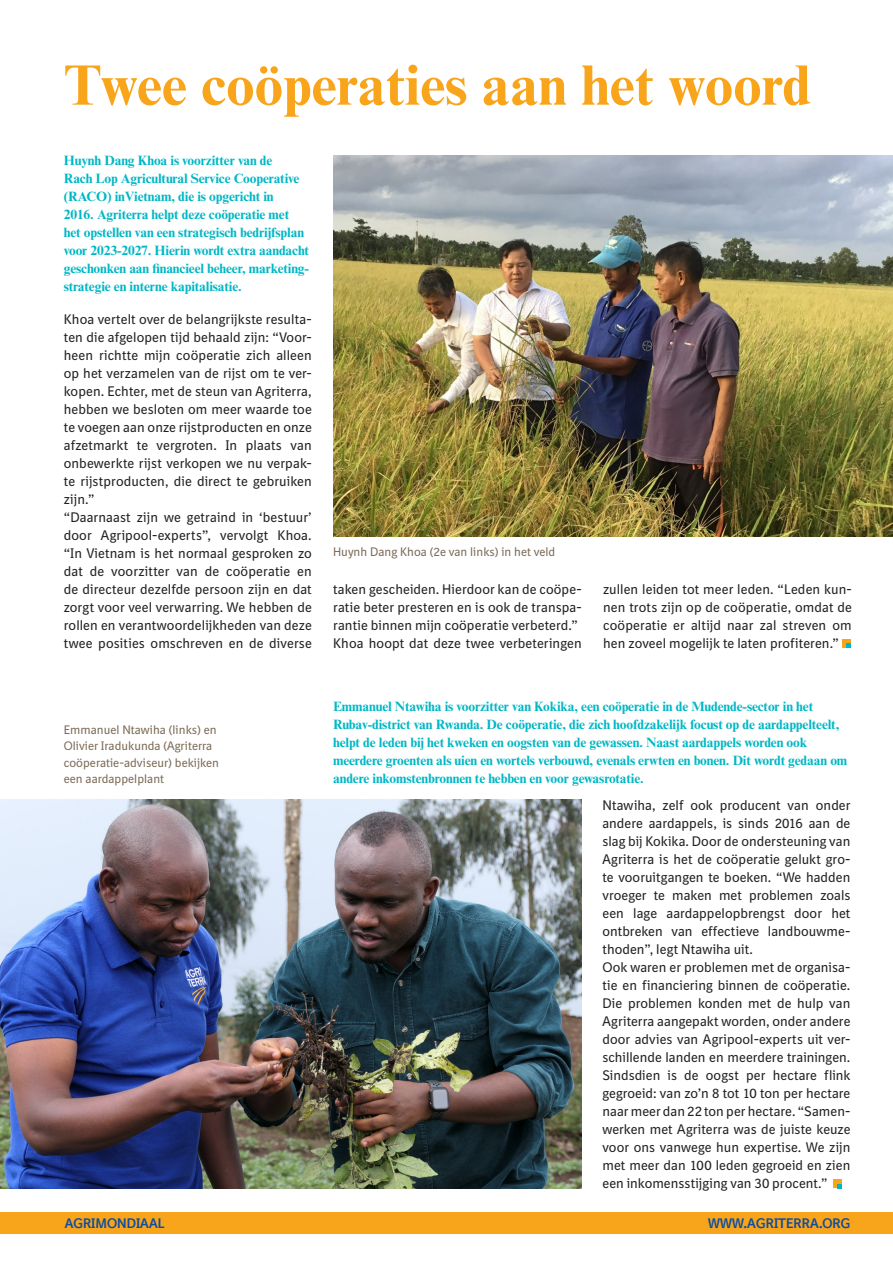
<style>
.page{position:relative;width:893px;height:1263px;background:#fff}
.page>*{position:absolute;margin:0;border:0;box-sizing:border-box;transform-origin:0 0}
.AM_kop5{font:700 57px "Times New Roman MT Std";color:#f9a51b}
.AM_brood_-10{font:13.5px/18px "BI Sans NEXT";letter-spacing:.005em;color:#231f20;text-align:justify}
.AM_Lead{font:700 13.5px/18px "Times New Roman MT Std";letter-spacing:-.01em;color:#00b7c5}
.t1{font:700 13.5px "BI Sans NEXT";letter-spacing:.01em;color:#0d4da1}
.AM_fotobijschrift{font:12px/16.5px "BI Sans NEXT";color:#7b6a56}
</style>
<div class="page">
<div style="left:0;top:1212px;width:893px;height:21px;background:#f9a51b"></div>
<img style="left:333px;top:155px;width:560px;height:382px">
<img style="left:0;top:800px;width:581px;height:388px">
<div style="left:842px;top:639px;width:8px;height:9px;background:#f9a51b"></div>
<svg style="left:846px;top:644px;width:4px;height:4px"></svg>
<div style="left:833px;top:1179px;width:9px;height:9px;background:#f9a51b"></div>
<svg style="left:837px;top:1184px;width:5px;height:4px"></svg>
<p class="AM_kop5" style="left:64px;top:50px;width:749px">Twee coöperaties aan het woord</p>
<p class="AM_Lead" style="left:64px;top:151px;width:247px">Huynh Dang Khoa is voorzitter van de<br>Rach Lop Agricultural Service Cooperative (RACO) inVietnam, die is opgericht in<br>2016. Agriterra helpt deze coöperatie met het opstellen van een strategisch bedrijfsplan voor 2023-2027. Hierin wordt extra aandacht geschonken aan financieel beheer, marketing&shy;strategie en interne kapitalisatie.</p>
<p class="AM_brood_-10" style="left:64px;top:310px;width:250px">Khoa vertelt over de belangrijkste resulta&shy;ten die afgelopen tijd behaald zijn: “Voor&shy;heen richtte mijn coöperatie zich alleen op het verzamelen van de rijst om te ver&shy;kopen. Echter, met de steun van Agriterra, hebben we besloten om meer waarde toe te voegen aan onze rijstproducten en onze afzetmarkt te vergroten. In plaats van onbewerkte rijst verkopen we nu verpak&shy;te rijstproducten, die direct te gebruiken zijn.”</p>
<p class="AM_brood_-10" style="left:64px;top:508px;width:250px">“Daarnaast zijn we getraind in ‘bestuur’ door Agripool-experts”, vervolgt Khoa. “In Vietnam is het normaal gesproken zo dat de voorzitter van de coöperatie en de directeur dezelfde persoon zijn en dat zorgt voor veel verwarring. We hebben de rollen en verantwoordelijkheden van deze twee posities omschreven en de diverse</p>
<p class="AM_fotobijschrift" style="left:64px;top:721px;width:157px">Emmanuel Ntawiha (links) en<br>Olivier Iradukunda (Agriterra coöperatie-adviseur) bekijken</p>
<p class="AM_fotobijschrift" style="left:64px;top:771px;width:102px">een aardappelplant</p>
<p class="AM_fotobijschrift" style="left:333px;top:543px;width:224px">Huynh Dang Khoa (2e van links) in het veld</p>
<p class="AM_brood_-10" style="left:333px;top:580px;width:250px">taken gescheiden. Hierdoor kan de coöpe&shy;ratie beter presteren en is ook de transpa&shy;rantie binnen mijn coöperatie verbeterd.”</p>
<p class="AM_brood_-10" style="left:333px;top:634px;width:250px">Khoa hoopt dat deze twee verbeteringen</p>
<p class="AM_brood_-10" style="left:603px;top:580px;width:250px">zullen leiden tot meer leden. “Leden kun&shy;nen trots zijn op de coöperatie, omdat de coöperatie er altijd naar zal streven om hen zoveel mogelijk te laten profiteren.”</p>
<p class="AM_Lead" style="left:333px;top:697px;width:516px">Emmanuel Ntawiha is voorzitter van Kokika, een coöperatie in de Mudende-sector in het Rubav-district van Rwanda. De coöperatie, die zich hoofdzakelijk focust op de aardappelteelt, helpt de leden bij het kweken en oogsten van de gewassen. Naast aardappels worden ook meerdere groenten als uien en wortels verbouwd, evenals erwten en bonen. Dit wordt gedaan om andere inkomstenbronnen te hebben en voor gewasrotatie.</p>
<p class="AM_brood_-10" style="left:602px;top:796px;width:250px">Ntawiha, zelf ook producent van onder andere aardappels, is sinds 2016 aan de slag bij Kokika. Door de ondersteuning van Agriterra is het de coöperatie gelukt gro&shy;te vooruitgangen te boeken. “We hadden vroeger te maken met problemen zoals een lage aardappelopbrengst door het ontbreken van effectieve landbouwme&shy;thoden”, legt Ntawiha uit.</p>
<p class="AM_brood_-10" style="left:602px;top:958px;width:250px">Ook waren er problemen met de organisa&shy;tie en financiering binnen de coöperatie.<br>Die problemen konden met de hulp van Agriterra aangepakt worden, onder andere door advies van Agripool-experts uit ver&shy;schillende landen en meerdere trainingen.<br>Sindsdien is de oogst per hectare flink gegroeid: van zo’n 8 tot 10 ton per hectare naar meer dan 22 ton per hectare. “Samen&shy;werken met Agriterra was de juiste keuze voor ons vanwege hun expertise. We zijn met meer dan 100 leden gegroeid en zien een inkomensstijging van 30 procent.”</p>
<p class="t1" style="left:65px;top:1215px;width:101px">AGRIMONDIAAL</p>
<p class="t1" style="left:708px;top:1215px;width:144px">WWW.AGRITERRA.ORG</p>
</div>
